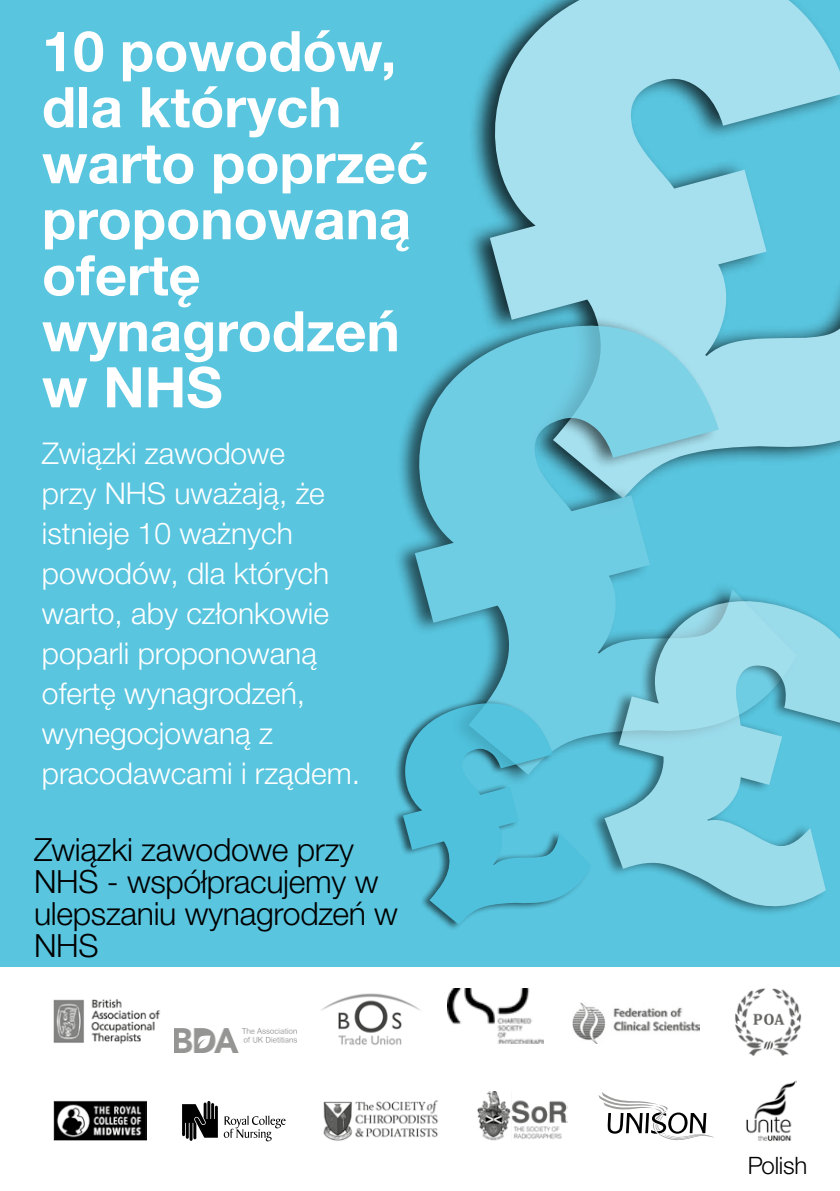
<style>
.page{position:relative;width:840px;height:1191px;background:#fff}
.page>*{position:absolute;margin:0;border:0;box-sizing:border-box;transform-origin:0 0}
.t1{font:700 56px/56px "Helvetica Neue LTW1 G";color:#fff}
.t2{font:300 32px/32px "Helvetica Neue LTW1 G";letter-spacing:-.01em;color:#000}
.t3{font:300 30px/40px "Helvetica Neue LTW1 G";color:#fff}
.t4{font:300 24px "Helvetica Neue LTW1 G";letter-spacing:-.01em;color:#000}
</style>
<div class="page">
<div style="left:0;top:0;width:839px;height:967px;background:#59c5df"></div>
<div style="left:463px;top:0;width:376px;height:514px;background:#000;opacity:.75"></div>
<svg style="left:482px;top:0;width:357px;height:498px;fill:#a6e0ee"></svg>
<div style="left:392px;top:314px;width:405px;height:473px;background:#000;opacity:.75"></div>
<svg style="left:408px;top:309px;width:388px;height:386px"></svg>
<div style="left:589px;top:593px;width:250px;height:323px;background:#000;opacity:.75"></div>
<svg style="left:604px;top:587px;width:235px;height:323px"></svg>
<img style="left:447px;top:988px;width:96px;height:55px">
<img style="left:174px;top:1028px;width:122px;height:24px">
<img style="left:53px;top:999px;width:107px;height:44px">
<img style="left:321px;top:993px;width:100px;height:52px">
<img style="left:572px;top:1003px;width:127px;height:40px">
<img style="left:735px;top:988px;width:66px;height:68px">
<img style="left:53px;top:1100px;width:93px;height:40px">
<img style="left:477px;top:1091px;width:90px;height:49px">
<img style="left:323px;top:1100px;width:115px;height:41px">
<svg style="left:598px;top:1092px;width:116px;height:48px"></svg>
<img style="left:746px;top:1080px;width:50px;height:61px">
<svg style="left:182px;top:1101px;width:103px;height:40px"></svg>
<div style="left:392px;top:698px;width:199px;height:233px;background:#000;opacity:.75"></div>
<svg style="left:399px;top:695px;width:192px;height:229px"></svg>
<h1 class="t1" style="left:42px;top:23px;width:387px">10 powodów, dla których warto poprzeć proponowaną ofertę wynagrodzeń w NHS</h1>
<p class="t3" style="left:42px;top:433px;width:319px">Związki zawodowe<br>przy NHS uważają, że istnieje 10 ważnych powodów, dla których warto, aby członkowie poparli proponowaną ofertę wynagrodzeń, wynegocjowaną z pracodawcami i rządem.</p>
<p class="t2" style="left:34px;top:833px;width:365px">Związki zawodowe przy<br>NHS - współpracujemy w ulepszaniu wynagrodzeń w<br>NHS</p>
<p class="t4" style="left:747px;top:1150px;width:61px">Polish</p>
</div>
